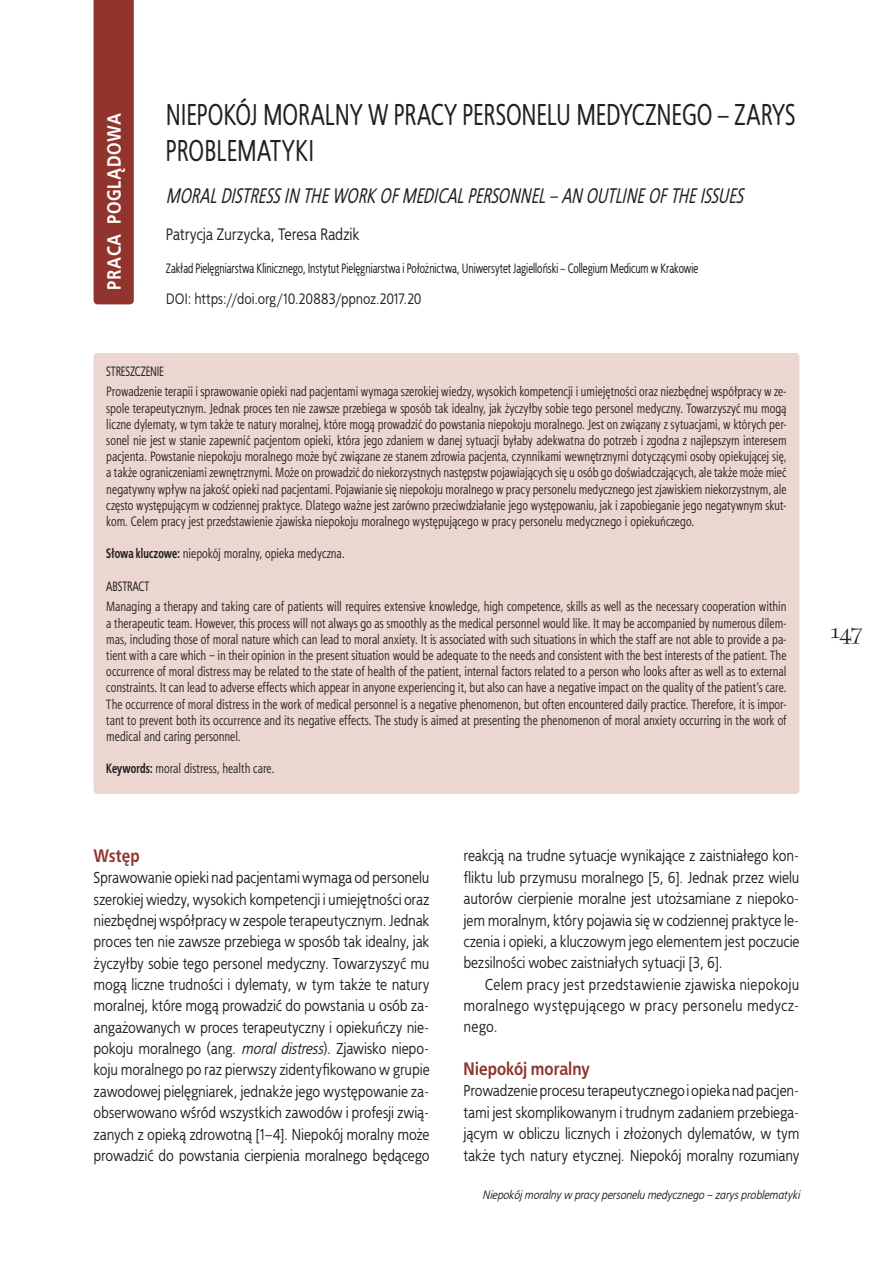
<style>
.page{position:relative;width:893px;height:1263px;background:#fff}
.page>*{position:absolute;margin:0;border:0;box-sizing:border-box;transform-origin:0 0}
.TYT_pl{font:30px/36px "Bureau Cnd TTEFN";letter-spacing:.005em;color:#231f20}
.TYT_ang{font:italic 21px "Bureau Cnd TTEFN";letter-spacing:.01em;color:#231f20}
.TYT_polski{font:700 19.2px "Bureau TTEFN";letter-spacing:.03em;color:#fff}
.ART_p__1{font:700 18px "Bureau TTEFN";letter-spacing:-.005em;color:#92342e}
.TYT_autor{font:16.5px "Bureau TTEFN";letter-spacing:-.005em;color:#231f20}
.ART_bez_wciecia{font:15.75px/21.3px "Bureau TTEFN";color:#231f20;text-align:justify}
.ART_wciecie{font:15.75px/21.3px "Bureau TTEFN";letter-spacing:.025em;color:#231f20;text-align:justify}
.DOI{font:15px "Bureau TTEFN";color:#231f20}
.STR_tekst{font:13.5px/16.2px "Aerton Cnd TTEFN";letter-spacing:.005em;color:#231f20;text-align:justify}
.TYT_afil__wciecie{font:13.5px "Bureau Cnd TTEFN";letter-spacing:.005em;color:#231f20}
.STR_tytul{font:13.5px "Bureau Cnd TTEFN";letter-spacing:-.005em;color:#231f20}
.t1{font:italic 12px "Bureau TTEFN";color:#231f20}
.s1{font-family:"Bureau Cnd TTEFN";font-weight:700}
.s2{font-style:italic}
</style>
<div class="page">
<div style="left:94px;top:0;width:40px;height:304px;background:#92342e"></div>
<div style="left:94px;top:353px;width:705px;height:441px;background:#ebd6d0;border-radius:4px"></div>
<p class="TYT_polski" style="left:100px;top:290px;width:177px;rotate:-90deg">PRACA Poglądowa</p>
<p class="TYT_pl" style="left:166px;top:96px;width:631px">Niepokój moralny w pracy personelu medycznego – zarys problematyki</p>
<p class="TYT_ang" style="left:166px;top:181px;width:579px">MORAL DISTRESS IN THE WORK OF MEDICAL PERSONNEL – AN OUTLINE OF THE ISSUES</p>
<p class="TYT_autor" style="left:166px;top:223px;width:195px">Patrycja Zurzycka, Teresa Radzik</p>
<p class="TYT_afil__wciecie" style="left:166px;top:259px;width:534px">Zakład Pielęgniarstwa Klinicznego, Instytut Pielęgniarstwa i Położnictwa, Uniwersytet Jagielloński – Collegium Medicum w Krakowie</p>
<p class="DOI" style="left:166px;top:288px;width:257px">DOI: https://doi.org/10.20883/ppnoz.2017.20</p>
<p class="STR_tytul" style="left:106px;top:362px;width:59px">Streszczenie</p>
<p class="STR_tekst" style="left:106px;top:384px;width:682px">Prowadzenie terapii i sprawowanie opieki nad pacjentami wymaga szerokiej wiedzy, wysokich kompetencji i umiejętności oraz niezbędnej współpracy w ze&shy;spole terapeutycznym. Jednak proces ten nie zawsze przebiega w sposób tak idealny, jak życzyłby sobie tego personel medyczny. Towarzyszyć mu mogą liczne dylematy, w tym także te natury moralnej, które mogą prowadzić do powstania niepokoju moralnego. Jest on związany z sytuacjami, w których per&shy;sonel nie jest w stanie zapewnić pacjentom opieki, która jego zdaniem w danej sytuacji byłaby adekwatna do potrzeb i zgodna z najlepszym interesem pacjenta. Powstanie niepokoju moralnego może być związane ze stanem zdrowia pacjenta, czynnikami wewnętrznymi dotyczącymi osoby opiekującej się, a także ograniczeniami zewnętrznymi. Może on prowadzić do niekorzystnych następstw pojawiających się u osób go doświadczających, ale także może mieć negatywny wpływ na jakość opieki nad pacjentami. Pojawianie się niepokoju moralnego w pracy personelu medycznego jest zjawiskiem niekorzystnym, ale często występującym w codziennej praktyce. Dlatego ważne jest zarówno przeciwdziałanie jego występowaniu, jak i zapobieganie jego negatywnym skut&shy;kom. Celem pracy jest przedstawienie zjawiska niepokoju moralnego występującego w pracy personelu medycznego i opiekuńczego.</p>
<p class="STR_tekst" style="left:106px;top:546px;width:240px"><span class="s1">Słowa kluczowe:</span> niepokój moralny, opieka medyczna.</p>
<p class="STR_tytul" style="left:106px;top:577px;width:44px">Abstract</p>
<p class="STR_tekst" style="left:106px;top:598px;width:682px">Managing a therapy and taking care of patients will requires extensive knowledge, high competence, skills as well as the necessary cooperation within a therapeutic team. However, this process will not always go as smoothly as the medical personnel would like. It may be accompanied by numerous dilem&shy;mas, including those of moral nature which can lead to moral anxiety. It is associated with such situations in which the staff are not able to provide a pa&shy;tient with a care which – in their opinion in the present situation would be adequate to the needs and consistent with the best interests of the patient. The occurrence of moral distress may be related to the state of health of the patient, internal factors related to a person who looks after as well as to external constraints. It can lead to adverse effects which appear in anyone experiencing it, but also can have a negative impact on the quality of the patient’s care.<br>The occurrence of moral distress in the work of medical personnel is a negative phenomenon, but often encountered daily practice. Therefore, it is impor&shy;tant to prevent both its occurrence and its negative effects. The study is aimed at presenting the phenomenon of moral anxiety occurring in the work of medical and caring personnel.</p>
<p class="STR_tekst" style="left:106px;top:760px;width:170px"><span class="s1">Keywords:</span> moral distress, health care.</p>
<p class="ART_p__1" style="left:94px;top:842px;width:48px">Wstęp</p>
<p class="ART_bez_wciecia" style="left:94px;top:867px;width:337px">Sprawowanie opieki nad pacjentami wymaga od personelu szerokiej wiedzy, wysokich kompetencji i umiejętności oraz niezbędnej współpracy w zespole terapeutycznym. Jednak proces ten nie zawsze przebiega w sposób tak idealny, jak życzyłby sobie tego personel medyczny. Towarzyszyć mu mogą liczne trudności i dylematy, w tym także te natury moralnej, które mogą prowadzić do powstania u osób za&shy;angażowanych w proces terapeutyczny i opiekuńczy nie&shy;pokoju moralnego (ang. <span class="s2">moral distress</span>). Zjawisko niepo&shy;koju moralnego po raz pierwszy zidentyfikowano w grupie zawodowej pielęgniarek, jednakże jego występowanie za&shy;obserwowano wśród wszystkich zawodów i profesji zwią&shy;zanych z opieką zdrowotną [1–4]. Niepokój moralny może prowadzić do powstania cierpienia moralnego będącego</p>
<p class="ART_bez_wciecia" style="left:463px;top:845px;width:337px">reakcją na trudne sytuacje wynikające z zaistniałego kon&shy;fliktu lub przymusu moralnego [5, 6]. Jednak przez wielu autorów cierpienie moralne jest utożsamiane z niepoko&shy;jem moralnym, który pojawia się w codziennej praktyce le&shy;czenia i opieki, a kluczowym jego elementem jest poczucie bezsilności wobec zaistniałych sytuacji [3, 6].</p>
<p class="ART_wciecie" style="left:463px;top:973px;width:337px;text-indent:21px">Celem pracy jest przedstawienie zjawiska niepokoju moralnego występującego w pracy personelu medycz&shy;nego.</p>
<p class="ART_p__1" style="left:463px;top:1055px;width:128px">Niepokój moralny</p>
<p class="ART_bez_wciecia" style="left:463px;top:1080px;width:337px">Prowadzenie procesu terapeutycznego i opieka nad pacjen&shy;tami jest skomplikowanym i trudnym zadaniem przebiega&shy;jącym w obliczu licznych i złożonych dylematów, w tym także tych natury etycznej. Niepokój moralny rozumiany</p>
<p class="t1" style="left:482px;top:1186px;width:319px">Niepokój moralny w pracy personelu medycznego – zarys problematyki</p>
</div>
